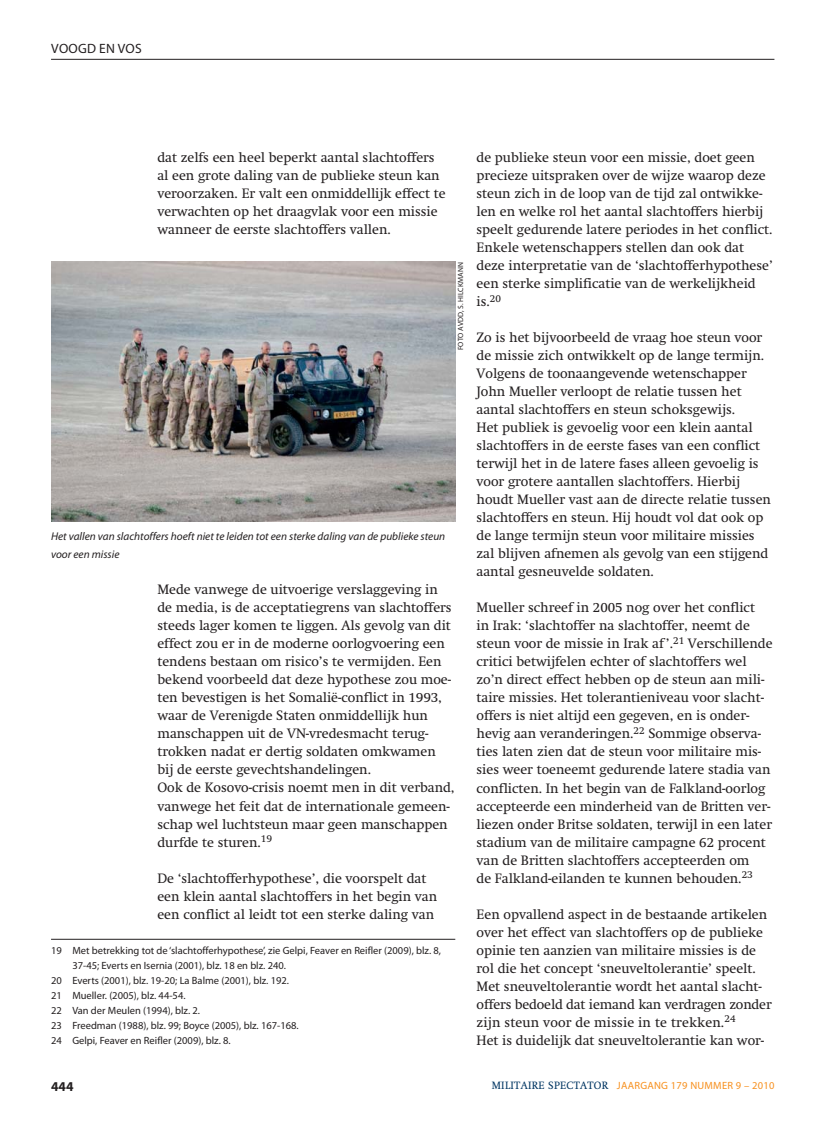
<style>
.page{position:relative;width:817px;height:1136px;background:#fff}
.page>*{position:absolute;margin:0;border:0;box-sizing:border-box;transform-origin:0 0}
.t1{font:13.5px/18px "Swift";color:#231f20}
.t2{font:13.5px "Myriad Pro";letter-spacing:.02em;color:#231f20}
.t3{font:700 13.5px "Myriad Pro";color:#231f20}
.t4{font:italic 11.25px/18px "Myriad Pro";color:#231f20}
.t5{font:10.5px "Myriad Pro";color:#231f20}
.t6{font:10.5px "Myriad Pro";letter-spacing:.025em;color:#f7901e}
.t7{font:7.5px "Myriad Pro";letter-spacing:.02em;color:#231f20}
.s1{font-family:"Swift";color:#003562}
</style>
<div class="page">
<hr style="left:51px;top:59px;width:723px;height:1px;background:#231f20">
<hr style="left:51px;top:938px;width:404px;height:1px;background:#231f20">
<img style="left:51px;top:262px;width:404px;height:259px">
<p class="t2" style="left:51px;top:40px;width:92px">VOOGD EN VOS</p>
<p class="t1" style="left:157px;top:150px;width:289px">dat zelfs een heel beperkt aantal slachtoffers al een grote daling van de publieke steun kan veroorzaken. Er valt een onmiddellijk effect te verwachten op het draagvlak voor een missie wanneer de eerste slachtoffers vallen.</p>
<p class="t7" style="left:456px;top:350px;width:90px;rotate:-90deg">FOTO AVDD, S. HILCKMANN</p>
<p class="t4" style="left:51px;top:528px;width:395px">Het vallen van slachtoffers hoeft niet te leiden tot een sterke daling van de publieke steun voor een missie</p>
<p class="t1" style="left:157px;top:582px;width:299px">Mede vanwege de uitvoerige verslaggeving in de media, is de acceptatiegrens van slachtoffers steeds lager komen te liggen. Als gevolg van dit effect zou er in de moderne oorlogvoering een tendens bestaan om risico’s te vermijden. Een bekend voorbeeld dat deze hypothese zou moe&shy;ten bevestigen is het Somalië-conflict in 1993, waar de Verenigde Staten onmiddellijk hun manschappen uit de VN-vredesmacht terug&shy;trokken nadat er dertig soldaten omkwamen bij de eerste gevechtshandelingen.<br>Ook de Kosovo-crisis noemt men in dit verband, vanwege het feit dat de internationale gemeen&shy;schap wel luchtsteun maar geen manschappen durfde te sturen.<sup>19</sup></p>
<p class="t1" style="left:157px;top:870px;width:281px">De ‘slachtofferhypothese’, die voorspelt dat een klein aantal slachtoffers in het begin van een conflict al leidt tot een sterke daling van</p>
<p class="t5" style="left:51px;top:944px;width:391px">19 Met betrekking tot de ‘slachtofferhypothese’, zie Gelpi, Feaver en Reifler (2009), blz. 8,</p>
<p class="t5" style="left:72px;top:959px;width:215px">37-45; Everts en Isernia (2001), blz. 18 en blz. 240.</p>
<p class="t5" style="left:51px;top:974px;width:239px">20 Everts (2001), blz. 19-20; La Balme (2001), blz. 192.</p>
<p class="t5" style="left:51px;top:989px;width:136px">21 Mueller. (2005), blz. 44-54.</p>
<p class="t5" style="left:51px;top:1004px;width:150px">22 Van der Meulen (1994), blz. 2.</p>
<p class="t5" style="left:51px;top:1019px;width:249px">23 Freedman (1988), blz. 99; Boyce (2005), blz. 167-168.</p>
<p class="t5" style="left:51px;top:1034px;width:181px">24 Gelpi, Feaver en Reifler (2009), blz. 8.</p>
<p class="t1" style="left:476px;top:150px;width:298px">de publieke steun voor een missie, doet geen precieze uitspraken over de wijze waarop deze steun zich in de loop van de tijd zal ontwikke&shy;len en welke rol het aantal slachtoffers hierbij speelt gedurende latere periodes in het conflict.<br>Enkele wetenschappers stellen dan ook dat deze interpretatie van de ‘slachtofferhypothese’ een sterke simplificatie van de werkelijkheid is.<sup>20</sup></p>
<p class="t1" style="left:476px;top:330px;width:296px">Zo is het bijvoorbeeld de vraag hoe steun voor de missie zich ontwikkelt op de lange termijn.<br>Volgens de toonaangevende wetenschapper John Mueller verloopt de relatie tussen het aantal slachtoffers en steun schoksgewijs.<br>Het publiek is gevoelig voor een klein aantal slachtoffers in de eerste fases van een conflict terwijl het in de latere fases alleen gevoelig is voor grotere aantallen slachtoffers. Hierbij houdt Mueller vast aan de directe relatie tussen slachtoffers en steun. Hij houdt vol dat ook op de lange termijn steun voor militaire missies zal blijven afnemen als gevolg van een stijgend aantal gesneuvelde soldaten.</p>
<p class="t1" style="left:476px;top:600px;width:297px">Mueller schreef in 2005 nog over het conflict<br>in Irak: ‘slachtoffer na slachtoffer, neemt de steun voor de missie in Irak af ’.<sup>21</sup> Verschillende critici betwijfelen echter of slachtoffers wel zo’n direct effect hebben op de steun aan mili&shy;taire missies. Het tolerantieniveau voor slacht&shy;offers is niet altijd een gegeven, en is onder&shy;hevig aan veranderingen.<sup>22</sup> Sommige observa&shy;ties laten zien dat de steun voor militaire mis&shy;sies weer toeneemt gedurende latere stadia van conflicten. In het begin van de Falkland-oorlog accepteerde een minderheid van de Britten ver&shy;liezen onder Britse soldaten, terwijl in een later stadium van de militaire campagne 62 procent van de Britten slachtoffers accepteerden om<br>de Falkland-eilanden te kunnen behouden.<sup>23</sup></p>
<p class="t1" style="left:476px;top:906px;width:296px">Een opvallend aspect in de bestaande artikelen over het effect van slachtoffers op de publieke opinie ten aanzien van militaire missies is de rol die het concept ‘sneuveltolerantie’ speelt.<br>Met sneuveltolerantie wordt het aantal slacht&shy;offers bedoeld dat iemand kan verdragen zonder zijn steun voor de missie in te trekken.<sup>24<br></sup>Het is duidelijk dat sneuveltolerantie kan wor-</p>
<p class="t3" style="left:51px;top:1081px;width:24px">444</p>
<p class="t6" style="left:491px;top:1078px;width:284px"><span class="s1">MILITAIRE SPECTATOR</span> JAARGANG 179 NUMMER 9 – 2010</p>
</div>
